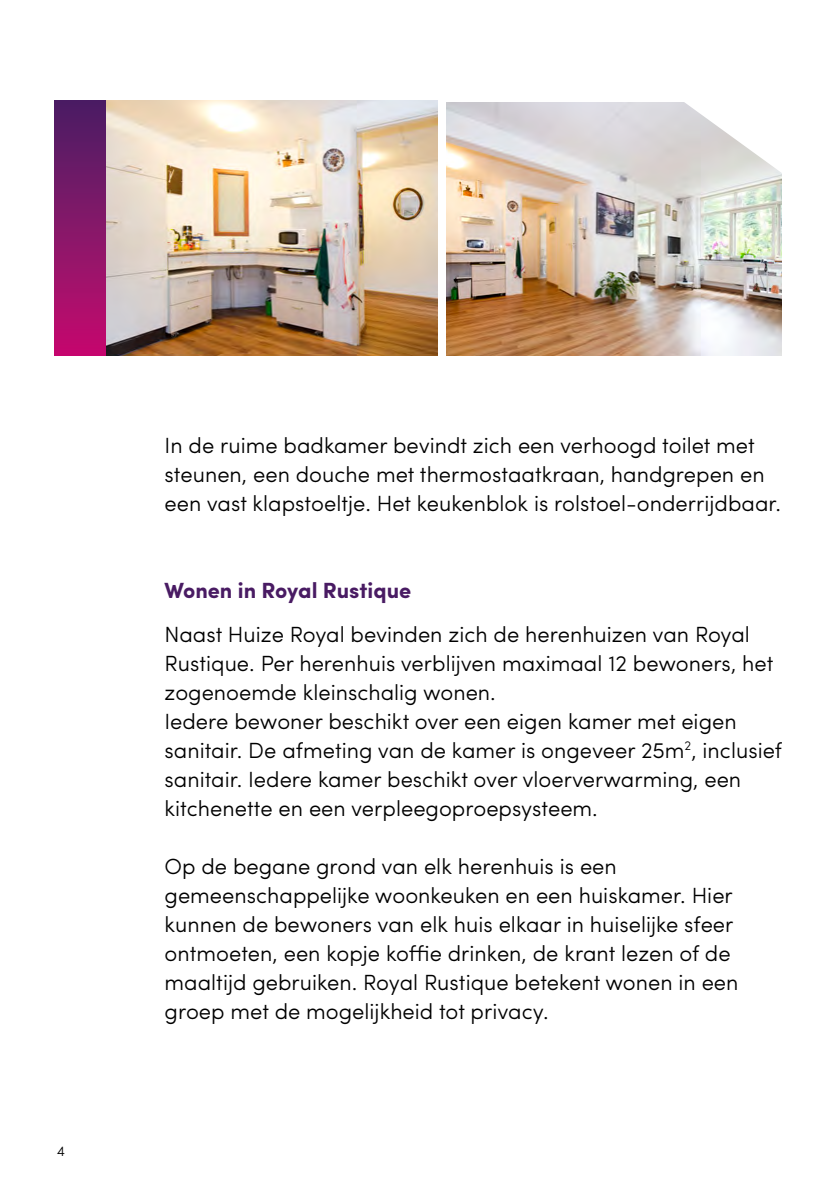
<style>
.page{position:relative;width:840px;height:1191px;background:#fff}
.page>*{position:absolute;margin:0;border:0;box-sizing:border-box;transform-origin:0 0}
.t1{font:300 22px/29px "Sofia Pro";color:#000}
.t2{font:700 22px "Sofia Pro";color:#491b63}
.t3{font:300 14px "Sofia Pro";color:#000}
</style>
<div class="page">
<img style="left:105px;top:101px;width:332px;height:255px">
<div style="left:54px;top:101px;width:51px;height:255px;background:linear-gradient(to bottom,#491f64,#c60b6e)"></div>
<img style="left:446px;top:102px;width:335px;height:254px">
<svg style="left:647px;top:102px;width:135px;height:104px"></svg>
<p class="t3" style="left:57px;top:1141px;width:10px">4</p>
<p class="t1" style="left:164px;top:429px;width:617px">In de ruime badkamer bevindt zich een verhoogd toilet met steunen, een douche met thermostaatkraan, handgrepen en een vast klapstoeltje. Het keukenblok is rolstoel-onderrijdbaar.</p>
<p class="t2" style="left:164px;top:574px;width:248px">Wonen in Royal Rustique</p>
<p class="t1" style="left:164px;top:618px;width:618px">Naast Huize Royal bevinden zich de herenhuizen van Royal Rustique. Per herenhuis verblijven maximaal 12 bewoners, het zogenoemde kleinschalig wonen.<br>Iedere bewoner beschikt over een eigen kamer met eigen sanitair. De afmeting van de kamer is ongeveer 25m<sup>2</sup>, inclusief sanitair. Iedere kamer beschikt over vloerverwarming, een kitchenette en een verpleegoproepsysteem.</p>
<p class="t1" style="left:164px;top:850px;width:575px">Op de begane grond van elk herenhuis is een gemeenschappelijke woonkeuken en een huiskamer. Hier kunnen de bewoners van elk huis elkaar in huiselijke sfeer ontmoeten, een kopje koffie drinken, de krant lezen of de maaltijd gebruiken. Royal Rustique betekent wonen in een groep met de mogelijkheid tot privacy.</p>
</div>
